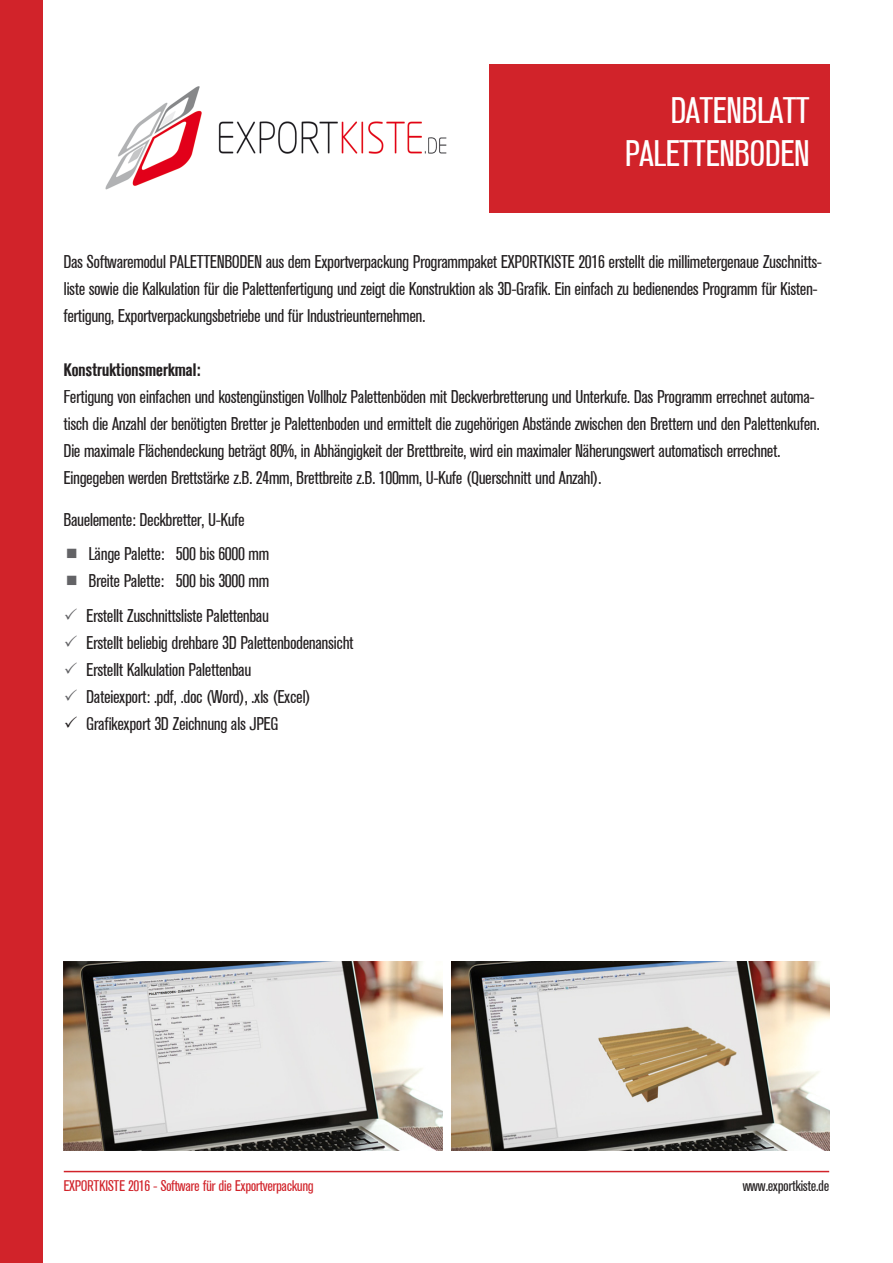
<style>
.page{position:relative;width:893px;height:1263px;background:#fff}
.page>*{position:absolute;margin:0;border:0;box-sizing:border-box;transform-origin:0 0}
.t1{font:36px/43.2px "Akzent Cond";color:#fff;text-align:right}
.t2{font:18px/27px "Akzent Cond";color:#231f20}
.t3{font:700 18px "Akzent Cond";color:#231f20}
.t4{font:15px "Akzent Cond";color:#d1232a}
.t5{font:15px "Akzent Cond";color:#231f20}
</style>
<div class="page">
<img style="left:105px;top:86px;width:342px;height:104px">
<hr style="left:64px;top:1171px;width:765px;height:1px;background:#d1232a">
<div style="left:489px;top:64px;width:340px;height:148px;background:#d1232a"></div>
<div style="left:0;top:0;width:43px;height:1263px;background:#d1232a"></div>
<img style="left:64px;top:961px;width:378px;height:189px">
<img style="left:451px;top:961px;width:378px;height:189px">
<p class="t1" style="left:625px;top:89px;width:186px">DATENBLATT<br>PALETTENBODEN</p>
<p class="t2" style="left:64px;top:248px;width:759px">Das Softwaremodul PALETTENBODEN aus dem Exportverpackung Programmpaket EXPORTKISTE 2016 erstellt die millimetergenaue Zuschnitts&shy;liste sowie die Kalkulation für die Palettenfertigung und zeigt die Konstruktion als 3D-Grafik. Ein einfach zu bedienendes Programm für Kisten&shy;fertigung, Exportverpackungsbetriebe und für Industrieunternehmen.</p>
<p class="t3" style="left:64px;top:359px;width:138px">Konstruktionsmerkmal:</p>
<p class="t2" style="left:64px;top:383px;width:757px">Fertigung von einfachen und kostengünstigen Vollholz Palettenböden mit Deckverbretterung und Unterkufe. Das Programm errechnet automa&shy;tisch die Anzahl der benötigten Bretter je Palettenboden und ermittelt die zugehörigen Abstände zwischen den Brettern und den Palettenkufen.<br>Die maximale Flächendeckung beträgt 80%, in Abhängigkeit der Brettbreite, wird ein maximaler Näherungswert automatisch errechnet.<br>Eingegeben werden Brettstärke z.B. 24mm, Brettbreite z.B. 100mm, U-Kufe (Querschnitt und Anzahl).</p>
<p class="t2" style="left:64px;top:506px;width:182px">Bauelemente: Deckbretter, U-Kufe</p>
<p class="t2" style="left:89px;top:540px;width:182px">Länge Palette: 500 bis 6000 mm</p>
<p class="t2" style="left:89px;top:567px;width:182px">Breite Palette: 500 bis 3000 mm</p>
<p class="t2" style="left:87px;top:602px;width:184px">Erstellt Zuschnittsliste Palettenbau</p>
<p class="t2" style="left:87px;top:629px;width:268px">Erstellt beliebig drehbare 3D Palettenbodenansicht</p>
<p class="t2" style="left:87px;top:656px;width:166px">Erstellt Kalkulation Palettenbau</p>
<p class="t2" style="left:87px;top:683px;width:226px">Dateiexport: .pdf, .doc (Word), .xls (Excel)<br>Grafikexport 3D Zeichnung als JPEG</p>
<p class="t4" style="left:64px;top:1177px;width:251px">EXPORTKISTE 2016 - Software für die Exportverpackung</p>
<p class="t5" style="left:743px;top:1177px;width:88px">www.exportkiste.de</p>
</div>
